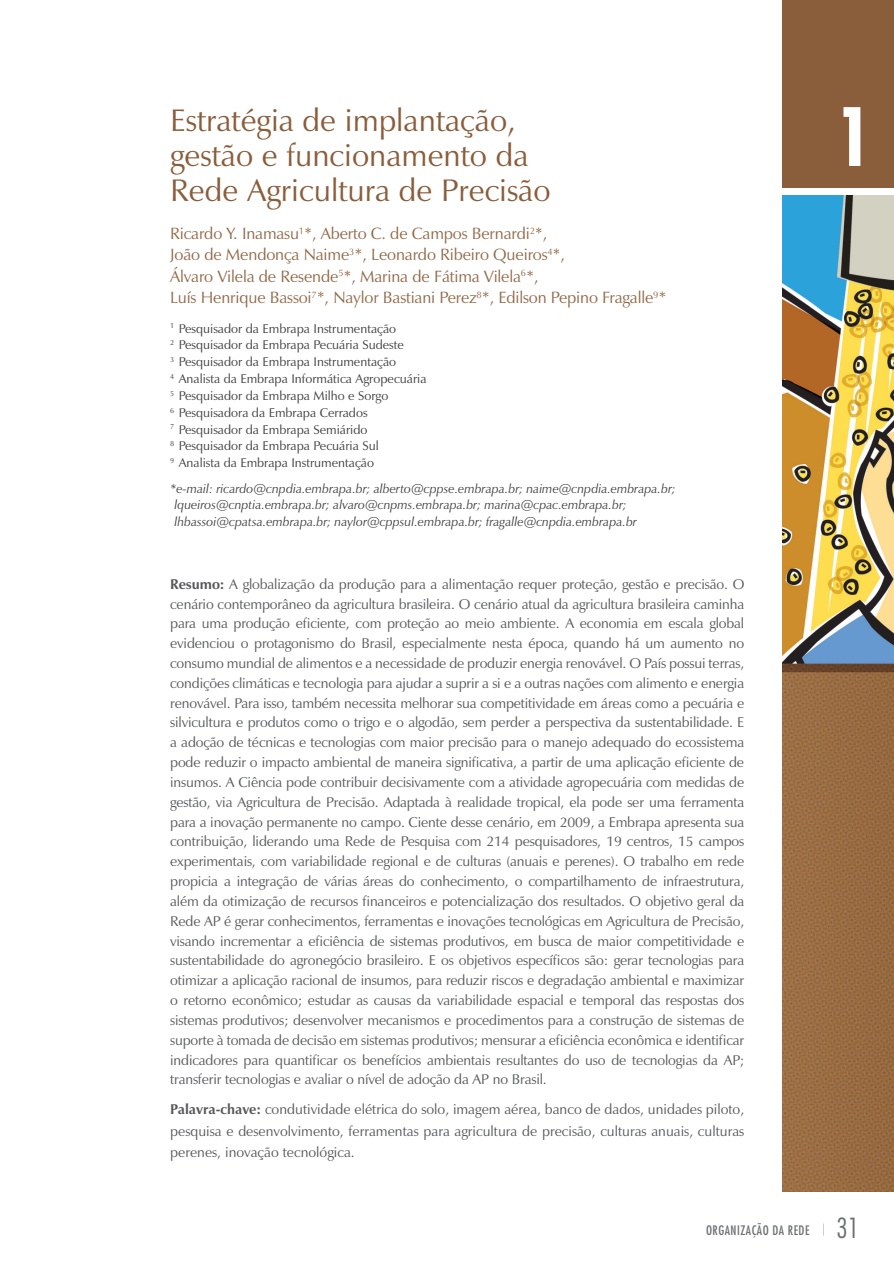
<style>
.page{position:relative;width:894px;height:1262px;background:#fff}
.page>*{position:absolute;margin:0;border:0;box-sizing:border-box;transform-origin:0 0}
.t1{font:700 condensed 82.5px "Futura BT";color:#fff}
.t2{font:31.5px/34.8px "Zapf Humanist 601 BT";color:#8a5d3b}
.t3{font:300 condensed 27px "Futura";color:#6d6e71}
.t4{font:16.5px/21.3px "Zapf Humanist 601 BT";letter-spacing:-.01em;color:#936948}
.t5{font:14.25px/19.8px "Zapf Humanist 601 BT";letter-spacing:-.005em;color:#57585a;text-align:justify}
.t6{font:12.75px/16.8px "Zapf Humanist 601 BT";color:#3e3e3f}
.t7{font:italic 12.75px/16.8px "Zapf Humanist 601 BT";color:#3e3e3f}
.t8{font:condensed 12.75px "Futura";letter-spacing:.04em;color:#6d6e71}
.s1{font-weight:700}
.s2{font-weight:300;font-size:12px}
</style>
<div class="page">
<div style="left:782px;top:0;width:112px;height:187px;background:#8a5d3b"></div>
<img style="left:782px;top:196px;width:112px;height:995px">
<h2 class="t2" style="left:170px;top:103px;width:382px">Estratégia de implantação, gestão e funcionamento da<br>Rede Agricultura de Precisão</h2>
<p class="t4" style="left:170px;top:223px;width:498px">Ricardo Y. Inamasu<sup>1</sup>*, Aberto C. de Campos Bernardi<sup>2</sup>*,<br>João de Mendonça Naime<sup>3</sup>*, Leonardo Ribeiro Queiros<sup>4</sup>*,<br>Álvaro Vilela de Resende<sup>5</sup>*, Marina de Fátima Vilela<sup>6</sup>*,<br>Luís Henrique Bassoi<sup>7</sup>*, Naylor Bastiani Perez<sup>8</sup>*, Edilson Pepino Fragalle<sup>9</sup>*</p>
<p class="t6" style="left:170px;top:320px;width:258px"><sup>1</sup> Pesquisador da Embrapa Instrumentação<br><sup>2</sup> Pesquisador da Embrapa Pecuária Sudeste<br><sup>3</sup> Pesquisador da Embrapa Instrumentação<br><sup>4</sup> Analista da Embrapa Informática Agropecuária <sup>5</sup> Pesquisador da Embrapa Milho e Sorgo<br><sup>6</sup> Pesquisadora da Embrapa Cerrados<br><sup>7</sup> Pesquisador da Embrapa Semiárido<br><sup>8</sup> Pesquisador da Embrapa Pecuária Sul<br><sup>9</sup> Analista da Embrapa Instrumentação</p>
<p class="t7" style="left:174px;top:480px;width:503px;text-indent:-4px">*e-mail: ricardo@cnpdia.embrapa.br; alberto@cppse.embrapa.br; naime@cnpdia.embrapa.br; lqueiros@cnptia.embrapa.br; alvaro@cnpms.embrapa.br; marina@cpac.embrapa.br; lhbassoi@cpatsa.embrapa.br; naylor@cppsul.embrapa.br; fragalle@cnpdia.embrapa.br</p>
<p class="t5" style="left:170px;top:574px;width:576px"><span class="s1">Resumo:</span> A globalização da produção para a alimentação requer proteção, gestão e precisão. O cenário contemporâneo da agricultura brasileira. O cenário atual da agricultura brasileira caminha para uma produção eficiente, com proteção ao meio ambiente. A economia em escala global evidenciou o protagonismo do Brasil, especialmente nesta época, quando há um aumento no consumo mundial de alimentos e a necessidade de produzir energia renovável. O País possui terras, condições climáticas e tecnologia para ajudar a suprir a si e a outras nações com alimento e energia renovável. Para isso, também necessita melhorar sua competitividade em áreas como a pecuária e silvicultura e produtos como o trigo e o algodão, sem perder a perspectiva da sustentabilidade. E a adoção de técnicas e tecnologias com maior precisão para o manejo adequado do ecossistema pode reduzir o impacto ambiental de maneira significativa, a partir de uma aplicação eficiente de insumos. A Ciência pode contribuir decisivamente com a atividade agropecuária com medidas de gestão, via Agricultura de Precisão. Adaptada à realidade tropical, ela pode ser uma ferramenta para a inovação permanente no campo. Ciente desse cenário, em 2009, a Embrapa apresenta sua contribuição, liderando uma Rede de Pesquisa com 214 pesquisadores, 19 centros, 15 campos experimentais, com variabilidade regional e de culturas (anuais e perenes). O trabalho em rede propicia a integração de várias áreas do conhecimento, o compartilhamento de infraestrutura, além da otimização de recursos financeiros e potencialização dos resultados. O objetivo geral da Rede AP é gerar conhecimentos, ferramentas e inovações tecnológicas em Agricultura de Precisão, visando incrementar a eficiência de sistemas produtivos, em busca de maior competitividade e sustentabilidade do agronegócio brasileiro. E os objetivos específicos são: gerar tecnologias para otimizar a aplicação racional de insumos, para reduzir riscos e degradação ambiental e maximizar o retorno econômico; estudar as causas da variabilidade espacial e temporal das respostas dos sistemas produtivos; desenvolver mecanismos e procedimentos para a construção de sistemas de suporte à tomada de decisão em sistemas produtivos; mensurar a eficiência econômica e identificar indicadores para quantificar os benefícios ambientais resultantes do uso de tecnologias da AP; transferir tecnologias e avaliar o nível de adoção da AP no Brasil.</p>
<p class="t5" style="left:170px;top:1098px;width:576px;line-height:21.3px"><span class="s1">Palavra-chave:</span> condutividade elétrica do solo, imagem aérea, banco de dados, unidades piloto, pesquisa e desenvolvimento, ferramentas para agricultura de precisão, culturas anuais, culturas perenes, inovação tecnológica.</p>
<h1 class="t1" style="left:835px;top:86px;width:38px">1</h1>
<p class="t8" style="left:706px;top:1222px;width:120px">ORGANIZAÇÃO DA REDE <span class="s2">|</span></p>
<h3 class="t3" style="left:837px;top:1211px;width:24px">31</h3>
</div>
